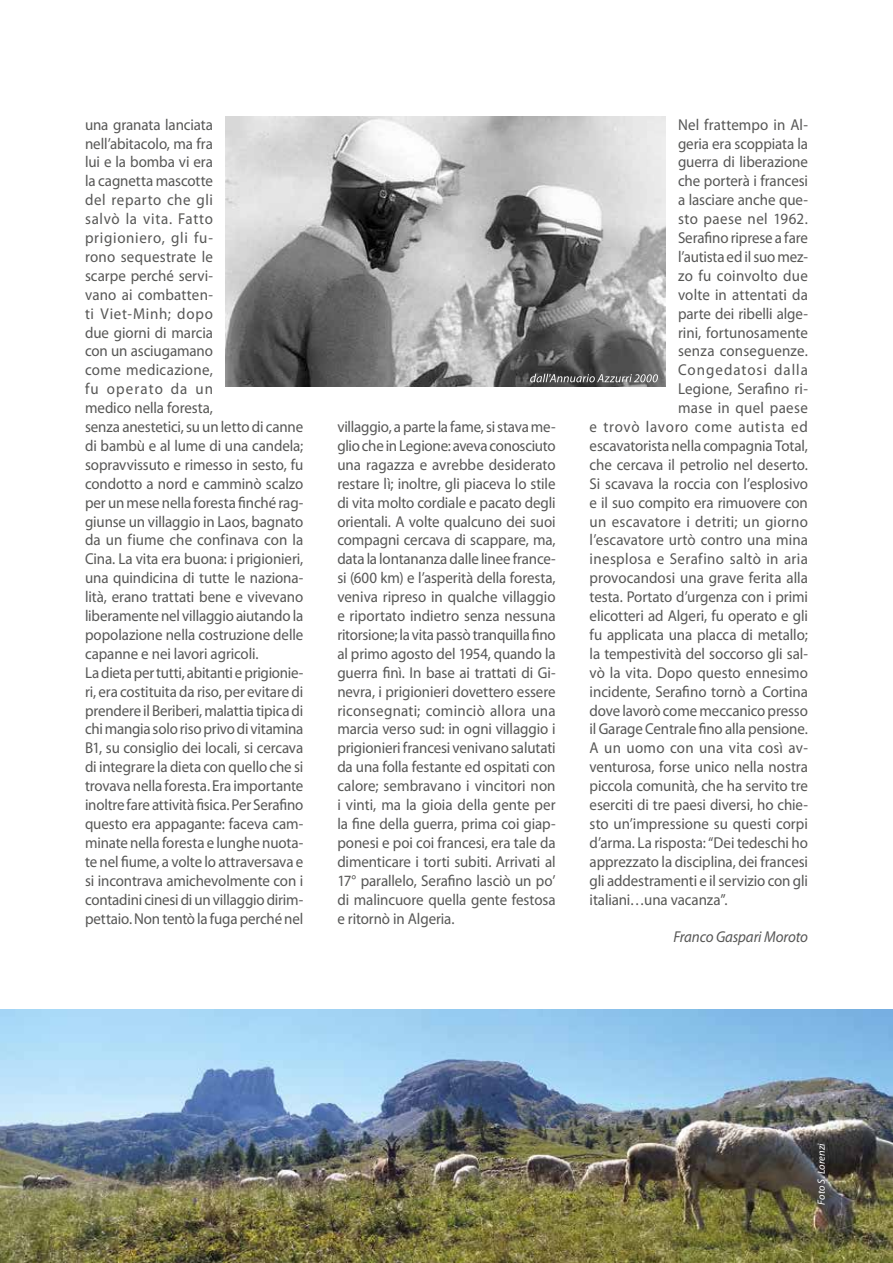
<style>
.page{position:relative;width:893px;height:1263px;background:#fff}
.page>*{position:absolute;margin:0;border:0;box-sizing:border-box;transform-origin:0 0}
.t1{font:15.75px/18.9px "Myriad Pro";letter-spacing:-.005em;color:#575756;scale:.95 1}
.t2{font:15.75px "Myriad Pro";letter-spacing:.015em;color:#575756;scale:.95 1}
.t3{font:15.75px "Myriad Pro";letter-spacing:.025em;color:#575756;scale:.95 1}
.t4{font:15.75px "Myriad Pro";letter-spacing:.02em;color:#575756;scale:.95 1}
.t5{font:15.75px "Myriad Pro";letter-spacing:.045em;color:#575756;scale:.95 1}
.t6{font:italic 15.75px "Myriad Pro";letter-spacing:-.015em;color:#575756;scale:.95 1}
.t7{font:15.75px "Myriad Pro";letter-spacing:.03em;color:#575756;scale:.95 1}
.t8{font:15.75px "Myriad Pro";letter-spacing:.065em;color:#575756;scale:.95 1}
.t9{font:italic 10.5px "Myriad Pro";letter-spacing:.01em;color:#fff}
</style>
<div class="page">
<img style="left:0;top:1010px;width:893px;height:253px">
<img style="left:226px;top:117px;width:439px;height:270px">
<svg style="left:530px;top:374px;width:128px;height:8px"></svg>
<p class="t1" style="left:85px;top:115px;width:231px">una granata lanciata<br>nell’abitacolo, ma fra<br>lui e la bomba vi era<br>la cagnetta mascotte<br>del reparto che gli<br>salvò la vita. Fatto<br>prigioniero, gli fu-<br>rono sequestrate le<br>scarpe perché servi-<br>vano ai combatten-<br>ti Viet-Minh; dopo<br>due giorni di marcia<br>con un asciugamano<br>come medicazione,<br>fu operato da un<br>medico nella foresta,<br>senza anestetici, su un letto di canne di bambù e al lume di una candela; sopravvissuto e rimesso in sesto, fu condotto a nord e camminò scalzo per un mese nella foresta finché rag&shy;giunse un villaggio in Laos, bagnato da un fiume che confinava con la<br>Cina. La vita era buona: i prigionieri, una quindicina di tutte le naziona&shy;lità, erano trattati bene e vivevano liberamente nel villaggio aiutando la popolazione nella costruzione delle capanne e nei lavori agricoli.<br>La dieta per tutti, abitanti e prigionie&shy;ri, era costituita da riso, per evitare di prendere il Beriberi, malattia tipica di chi mangia solo riso privo di vitamina<br>B1, su consiglio dei locali, si cercava di integrare la dieta con quello che si trovava nella foresta. Era importante inoltre fare attività fisica. Per Serafino questo era appagante: faceva cam&shy;minate nella foresta e lunghe nuota&shy;te nel fiume, a volte lo attraversava e si incontrava amichevolmente con i contadini cinesi di un villaggio dirim&shy;pettaio. Non tentò la fuga perché nel</p>
<p class="t1" style="left:337px;top:417px;width:231px;text-align:justify">villaggio, a parte la fame, si stava me&shy;glio che in Legione: aveva conosciuto una ragazza e avrebbe desiderato restare lì; inoltre, gli piaceva lo stile di vita molto cordiale e pacato degli orientali. A volte qualcuno dei suoi compagni cercava di scappare, ma, data la lontananza dalle linee france&shy;si (600 km) e l’asperità della foresta, veniva ripreso in qualche villaggio e riportato indietro senza nessuna ritorsione; la vita passò tranquilla fino al primo agosto del 1954, quando la guerra finì. In base ai trattati di Gi&shy;nevra, i prigionieri dovettero essere riconsegnati; cominciò allora una marcia verso sud: in ogni villaggio i prigionieri francesi venivano salutati da una folla festante ed ospitati con calore; sembravano i vincitori non i vinti, ma la gioia della gente per la fine della guerra, prima coi giap&shy;ponesi e poi coi francesi, era tale da dimenticare i torti subiti. Arrivati al 17° parallelo, Serafino lasciò un po’ di malincuore quella gente festosa e ritornò in Algeria.</p>
<p class="t1" style="left:678px;top:115px;width:138px">Nel frattempo in Al-</p>
<p class="t1" style="left:678px;top:134px;width:138px">geria era scoppiata la</p>
<p class="t1" style="left:678px;top:152px;width:138px">guerra di liberazione</p>
<p class="t1" style="left:678px;top:171px;width:138px">che porterà i francesi</p>
<p class="t1" style="left:678px;top:190px;width:138px">a lasciare anche que-</p>
<p class="t7" style="left:678px;top:209px;width:138px">sto paese nel 1962.</p>
<p class="t1" style="left:678px;top:228px;width:138px">Serafino riprese a fare</p>
<p class="t1" style="left:678px;top:247px;width:138px">l’autista ed il suo mez-</p>
<p class="t4" style="left:678px;top:266px;width:138px">zo fu coinvolto due</p>
<p class="t1" style="left:678px;top:285px;width:138px">volte in attentati da</p>
<p class="t1" style="left:678px;top:304px;width:138px">parte dei ribelli alge-</p>
<p class="t1" style="left:678px;top:323px;width:138px">rini, fortunosamente</p>
<p class="t2" style="left:678px;top:341px;width:138px">senza conseguenze.</p>
<p class="t8" style="left:678px;top:360px;width:138px">Congedatosi dalla</p>
<p class="t1" style="left:678px;top:379px;width:138px">Legione, Serafino ri-</p>
<p class="t3" style="left:678px;top:398px;width:138px">mase in quel paese</p>
<p class="t5" style="left:590px;top:417px;width:231px">e trovò lavoro come autista ed</p>
<p class="t1" style="left:590px;top:436px;width:231px">escavatorista nella compagnia Total,</p>
<p class="t1" style="left:590px;top:455px;width:231px">che cercava il petrolio nel deserto.</p>
<p class="t1" style="left:590px;top:474px;width:231px">Si scavava la roccia con l’esplosivo</p>
<p class="t1" style="left:590px;top:493px;width:231px">e il suo compito era rimuovere con</p>
<p class="t2" style="left:590px;top:512px;width:231px">un escavatore i detriti; un giorno</p>
<p class="t1" style="left:590px;top:530px;width:231px">l’escavatore urtò contro una mina</p>
<p class="t3" style="left:590px;top:549px;width:231px">inesplosa e Serafino saltò in aria</p>
<p class="t1" style="left:590px;top:568px;width:231px">provocandosi una grave ferita alla</p>
<p class="t1" style="left:590px;top:587px;width:231px">testa. Portato d’urgenza con i primi</p>
<p class="t1" style="left:590px;top:606px;width:231px">elicotteri ad Algeri, fu operato e gli</p>
<p class="t1" style="left:590px;top:625px;width:231px">fu applicata una placca di metallo;</p>
<p class="t1" style="left:590px;top:644px;width:231px">la tempestività del soccorso gli sal-</p>
<p class="t1" style="left:590px;top:663px;width:231px">vò la vita. Dopo questo ennesimo</p>
<p class="t1" style="left:590px;top:682px;width:231px">incidente, Serafino tornò a Cortina</p>
<p class="t1" style="left:590px;top:701px;width:231px">dove lavorò come meccanico presso</p>
<p class="t1" style="left:590px;top:719px;width:231px">il Garage Centrale fino alla pensione.</p>
<p class="t4" style="left:590px;top:738px;width:231px">A un uomo con una vita così av-</p>
<p class="t1" style="left:590px;top:757px;width:231px">venturosa, forse unico nella nostra</p>
<p class="t1" style="left:590px;top:776px;width:231px">piccola comunità, che ha servito tre</p>
<p class="t1" style="left:590px;top:795px;width:231px">eserciti di tre paesi diversi, ho chie-</p>
<p class="t1" style="left:590px;top:814px;width:231px">sto un’impressione su questi corpi</p>
<p class="t1" style="left:590px;top:833px;width:231px">d’arma. La risposta: “Dei tedeschi ho</p>
<p class="t1" style="left:590px;top:852px;width:231px">apprezzato la disciplina, dei francesi</p>
<p class="t1" style="left:590px;top:871px;width:231px">gli addestramenti e il servizio con gli</p>
<p class="t1" style="left:590px;top:890px;width:147px">italiani…una vacanza”.</p>
<p class="t6" style="left:673px;top:927px;width:143px">Franco Gaspari Moroto</p>
<p class="t9" style="left:815px;top:1204px;width:63px;rotate:-90deg">Foto S. Lorenzi</p>
</div>
